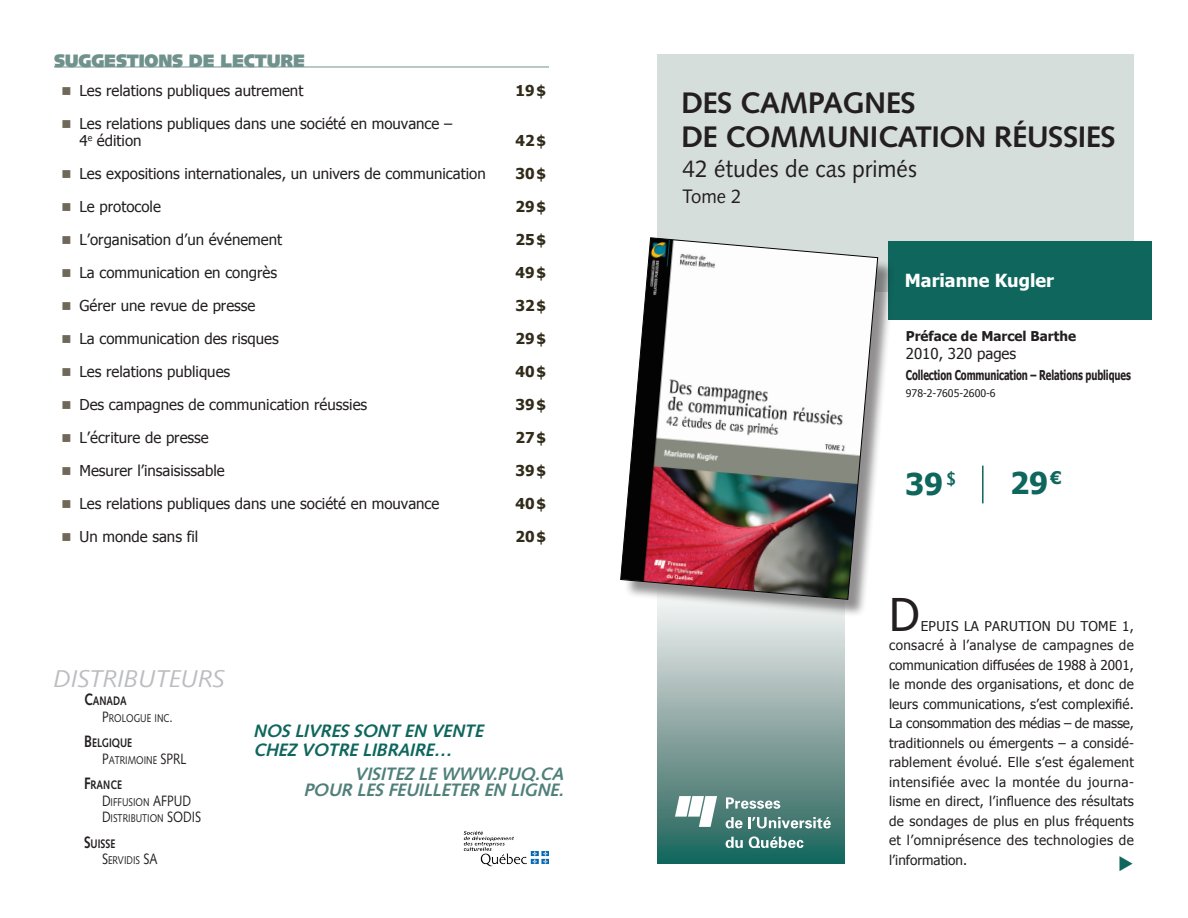
<style>
.page{position:relative;width:1188px;height:918px;background:#fff}
.page>*{position:absolute;margin:0;border:0;box-sizing:border-box;transform-origin:0 0}
._08-Texte_début__ret{font:45px "Tahoma";color:#231f20}
._07-Prix_du_livres{font:700 30px "Tahoma";color:#0e665d}
._01-Titre{font:700 29.7px/34.5px "Syntax LT";letter-spacing:-.02em;color:#231f20}
._10-Titre__Auteurs{font:italic 24.3px "Syntax LT";letter-spacing:-.01em;color:#bcbdc0}
._02-Sous-titre{font:24px "Syntax LT";color:#231f20;scale:.95 1}
._02-Sous-titre-2{font:19.5px "Syntax LT";color:#231f20;scale:.95 1}
._10-Titre__Auteurs-2{font:italic 700 18px/16.5px "Syntax LT";color:#50807a;text-align:right}
._10-Titre__Auteurs-3{font:italic 700 18px/19.5px "Syntax LT";color:#0e665d}
._10-Titre__Auteurs-4{font:900 18px "Syntax LT";letter-spacing:-.01em;color:#70928d}
._03-Auteurs{font:700 18px "Tahoma";color:#fff}
._17-Suggestions__alt{font:15px/16.5px "Tahoma";color:#231f20}
._17-Suggestions__alt-2{font:700 15px "Tahoma";color:#312b19}
._04-Année-Pages{font:15px "Tahoma";color:#231f20}
._08-Texte_début__ret-2{font:13.5px/19.5px "Tahoma";letter-spacing:.03em;color:#231f20;text-align:justify}
._05-Collection{font:700 13.5px "Tahoma";letter-spacing:-.01em;color:#231f20;scale:.7 1}
._03-Preface{font:700 13.5px "Tahoma";color:#231f20}
._18-Par_la_poste{font:700 12.3px "Syntax LT";color:#231f20;scale:.8 1}
._19-Adresse_Par_la_p{font:11.25px/16.5px "Syntax LT";color:#231f20;scale:.8 1}
._06-ISBN{font:10.5px "Tahoma";color:#231f20}
.s1{color:#6f6759}
.s2{font-size:16.5px}
.s3{font-size:15px}
</style>
<div class="page">
<svg style="left:657px;top:618px;width:187px;height:246px;background:#87a6a2"></svg>
<div style="left:657px;top:54px;width:477px;height:238px;background:#d6dedc"></div>
<svg style="left:675px;top:796px;width:42px;height:31px"></svg>
<svg style="left:726px;top:837px;width:17px;height:11px"></svg>
<svg style="left:749px;top:836px;width:54px;height:12px"></svg>
<svg style="left:726px;top:817px;width:105px;height:11px"></svg>
<svg style="left:726px;top:797px;width:54px;height:12px"></svg>
<img style="left:463px;top:831px;width:86px;height:35px">
<div style="left:888px;top:241px;width:264px;height:79px;background:#0e665d"></div>
<div style="left:623px;top:240px;width:273px;height:378px;background:#231f20;opacity:.5"></div>
<img style="left:620px;top:237px;width:258px;height:363px">
<hr style="left:54px;top:67px;width:495px;height:1px;background:#70928d">
<hr style="left:982px;top:466px;width:2px;height:37px;background:#0e665d">
<p class="_10-Titre__Auteurs-4" style="left:54px;top:50px;width:253px">SUGGESTIONS DE LECTURE</p>
<p class="_17-Suggestions__alt" style="left:62px;top:82px;width:243px"><span class="s1">■</span> Les relations publiques autrement</p>
<p class="_17-Suggestions__alt-2" style="left:515px;top:80px;width:32px">19$</p>
<p class="_17-Suggestions__alt" style="left:80px;top:115px;width:374px;text-indent:-18px"><span class="s1">■</span> Les relations publiques dans une société en mouvance –<br>4<sup>e</sup> édition</p>
<p class="_17-Suggestions__alt-2" style="left:515px;top:130px;width:32px">42$</p>
<p class="_17-Suggestions__alt" style="left:62px;top:164px;width:426px"><span class="s1">■</span> Les expositions internationales, un univers de communication</p>
<p class="_17-Suggestions__alt-2" style="left:515px;top:163px;width:32px">30$</p>
<p class="_17-Suggestions__alt" style="left:62px;top:197px;width:101px"><span class="s1">■</span> Le protocole</p>
<p class="_17-Suggestions__alt-2" style="left:515px;top:196px;width:32px">29$</p>
<p class="_17-Suggestions__alt" style="left:62px;top:230px;width:222px"><span class="s1">■</span> L’organisation d’un événement</p>
<p class="_17-Suggestions__alt-2" style="left:515px;top:229px;width:32px">25$</p>
<p class="_17-Suggestions__alt" style="left:62px;top:263px;width:217px"><span class="s1">■</span> La communication en congrès</p>
<p class="_17-Suggestions__alt-2" style="left:515px;top:262px;width:32px">49$</p>
<p class="_17-Suggestions__alt" style="left:62px;top:296px;width:196px"><span class="s1">■</span> Gérer une revue de presse</p>
<p class="_17-Suggestions__alt-2" style="left:515px;top:295px;width:32px">32$</p>
<p class="_17-Suggestions__alt" style="left:62px;top:329px;width:219px"><span class="s1">■</span> La communication des risques</p>
<p class="_17-Suggestions__alt-2" style="left:515px;top:328px;width:32px">29$</p>
<p class="_17-Suggestions__alt" style="left:62px;top:362px;width:170px"><span class="s1">■</span> Les relations publiques</p>
<p class="_17-Suggestions__alt-2" style="left:515px;top:361px;width:32px">40$</p>
<p class="_17-Suggestions__alt" style="left:62px;top:395px;width:307px"><span class="s1">■</span> Des campagnes de communication réussies</p>
<p class="_17-Suggestions__alt-2" style="left:515px;top:394px;width:32px">39$</p>
<p class="_17-Suggestions__alt" style="left:62px;top:428px;width:149px"><span class="s1">■</span> L’écriture de presse</p>
<p class="_17-Suggestions__alt-2" style="left:515px;top:427px;width:32px">27$</p>
<p class="_17-Suggestions__alt" style="left:62px;top:461px;width:165px"><span class="s1">■</span> Mesurer l’insaisissable</p>
<p class="_17-Suggestions__alt-2" style="left:515px;top:460px;width:32px">39$</p>
<p class="_17-Suggestions__alt" style="left:62px;top:494px;width:379px"><span class="s1">■</span> Les relations publiques dans une société en mouvance</p>
<p class="_17-Suggestions__alt-2" style="left:515px;top:493px;width:32px">40$</p>
<p class="_17-Suggestions__alt" style="left:62px;top:527px;width:138px"><span class="s1">■</span> Un monde sans fil</p>
<p class="_17-Suggestions__alt-2" style="left:515px;top:526px;width:32px">20$</p>
<p class="_10-Titre__Auteurs" style="left:54px;top:664px;width:172px">DISTRIBUTEURS</p>
<p class="_18-Par_la_poste" style="left:84px;top:694px;width:55px"><span class="s2">C</span>ANADA</p>
<p class="_19-Adresse_Par_la_p" style="left:102px;top:710px;width:90px"><span class="s3">P</span>ROLOGUE INC<span class="s3">.</span></p>
<p class="_18-Par_la_poste" style="left:84px;top:736px;width:62px"><span class="s2">B</span>ELGIQUE</p>
<p class="_19-Adresse_Par_la_p" style="left:102px;top:752px;width:98px"><span class="s3">P</span>ATRIMOINE <span class="s3">SPRL</span></p>
<p class="_18-Par_la_poste" style="left:84px;top:778px;width:49px"><span class="s2">F</span>RANCE</p>
<p class="_19-Adresse_Par_la_p" style="left:102px;top:794px;width:125px"><span class="s3">D</span>IFFUSION <span class="s3">AFPU D<br>D</span>ISTRIBUTION <span class="s3">SODIS</span></p>
<p class="_18-Par_la_poste" style="left:84px;top:837px;width:41px"><span class="s2">S</span>UISSE</p>
<p class="_19-Adresse_Par_la_p" style="left:102px;top:852px;width:70px"><span class="s3">S</span>ERVIDIS <span class="s3">SA</span></p>
<p class="_10-Titre__Auteurs-3" style="left:253px;top:721px;width:236px">NOS LIVRES SONT EN VENTE<br>CHEZ VOTRE LIBRAIRE…</p>
<p class="_10-Titre__Auteurs-2" style="left:303px;top:765px;width:266px">VISITEZ LE WWW.PUQ.CA<br>POUR LES FEUILLETER EN LIGNE.</p>
<p class="_01-Titre" style="left:681px;top:85px;width:436px">DES CAMPAGNES<br>DE COMMUNICATION RÉUSSIES</p>
<p class="_02-Sous-titre" style="left:682px;top:155px;width:248px">42 études de cas primés</p>
<p class="_02-Sous-titre-2" style="left:682px;top:184px;width:64px">Tome 2</p>
<p class="_03-Auteurs" style="left:905px;top:268px;width:151px">Marianne Kugler</p>
<p class="_03-Preface" style="left:906px;top:327px;width:172px">Préface de Marcel Barthe</p>
<p class="_04-Année-Pages" style="left:906px;top:344px;width:112px">2010, 320 pages</p>
<p class="_05-Collection" style="left:906px;top:366px;width:323px">Collection Communication – Relations publiques</p>
<p class="_06-ISBN" style="left:906px;top:387px;width:91px">978-2-7605-2600-6</p>
<p class="_07-Prix_du_livres" style="left:905px;top:463px;width:53px">39<sup>$</sup></p>
<p class="_07-Prix_du_livres" style="left:1010px;top:462px;width:53px">29<sup>€</sup></p>
<p class="_08-Texte_début__ret" style="left:889px;top:586px;width:32px">D</p>
<p class="_08-Texte_début__ret-2" style="left:889px;top:615px;width:246px;text-indent:32px">EPUIS LA PARUTION DU TOME 1, consacré à l’analyse de campagnes de communication diffusées de 1988 à 2001, le monde des organisations, et donc de leurs communications, s’est complexifié.<br>La consommation des médias – de masse, traditionnels ou émergents – a considé&shy;rablement évolué. Elle s’est également intensifiée avec la montée du journa&shy;lisme en direct, l’influence des résultats de sondages de plus en plus fréquents et l’omniprésence des technologies de l’information.</p>
</div>
